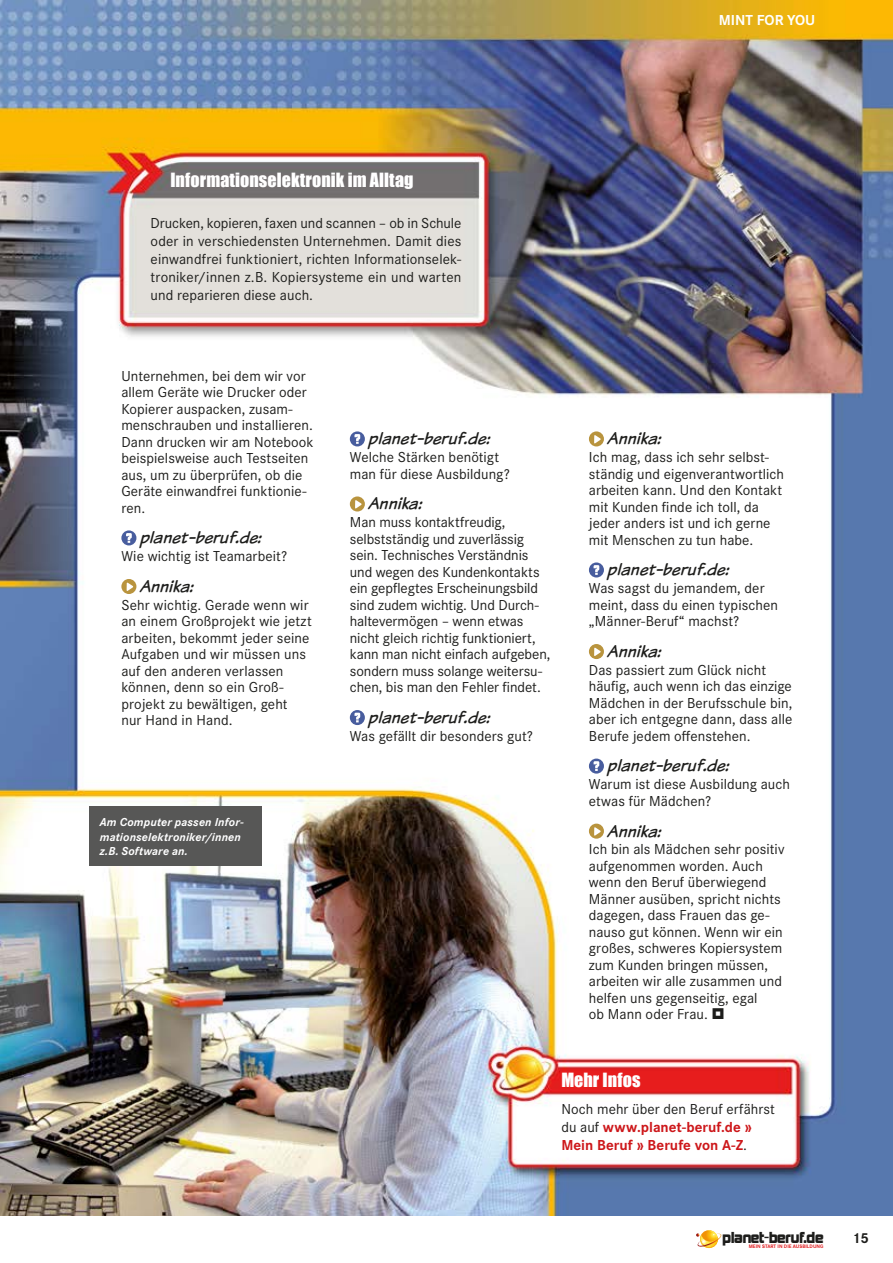
<style>
.page{position:relative;width:893px;height:1263px;background:#fff}
.page>*{position:absolute;margin:0;border:0;box-sizing:border-box;transform-origin:0 0}
.t1{font:italic 18px "Komika Text";color:#1d1d1b}
.t2{font:18px "Impact";letter-spacing:.005em;color:#fff}
.t3{font:15px/16.5px "Corporate S";letter-spacing:.005em;color:#1d1d1b}
.t4{font:700 15px/18px "Corporate S";letter-spacing:.005em;color:#cd171a}
.t5{font:700 15px "Corporate S";color:#fff}
.t6{font:700 15px "Corporate S";color:#1d1d1b}
.t7{font:14.55px "Kimberley";letter-spacing:-.02em;color:#1d1d1b}
.t8{font:italic 700 12px/14.4px "Corporate S";letter-spacing:.01em;color:#fff}
.t9{font:700 5.25px "Corporate S";color:#e1171a}
.s1{font-weight:400;color:#1d1d1b}
</style>
<div class="page">
<img style="left:0;top:0;width:893px;height:1216px">
<svg style="left:696px;top:1230px;width:26px;height:18px"></svg>
<div style="left:121px;top:530px;width:15px;height:15px;background:#485d9e;border-radius:50%"></div>
<svg style="left:126px;top:533px;width:6px;height:10px"></svg>
<svg style="left:121px;top:579px;width:15px;height:15px"></svg>
<svg style="left:127px;top:582px;width:7px;height:10px"></svg>
<div style="left:589px;top:431px;width:15px;height:15px;background:#b9943e;border-radius:50%"></div>
<svg style="left:594px;top:435px;width:7px;height:9px"></svg>
<div style="left:589px;top:562px;width:15px;height:15px;background:#485d9e;border-radius:50%"></div>
<svg style="left:594px;top:565px;width:5px;height:10px"></svg>
<div style="left:589px;top:644px;width:15px;height:15px;background:#b9943e;border-radius:50%"></div>
<svg style="left:594px;top:647px;width:7px;height:9px"></svg>
<svg style="left:589px;top:758px;width:15px;height:16px"></svg>
<svg style="left:594px;top:761px;width:5px;height:10px"></svg>
<div style="left:589px;top:824px;width:15px;height:15px;background:#b9943e;border-radius:50%"></div>
<svg style="left:594px;top:827px;width:7px;height:9px"></svg>
<div style="left:89px;top:806px;width:173px;height:59px;background:#575756"></div>
<div style="left:350px;top:431px;width:15px;height:15px;background:#485d9e;border-radius:50%"></div>
<svg style="left:354px;top:434px;width:6px;height:10px"></svg>
<div style="left:350px;top:496px;width:15px;height:15px;background:#b9943e;border-radius:50%"></div>
<svg style="left:355px;top:500px;width:7px;height:9px"></svg>
<svg style="left:350px;top:710px;width:15px;height:15px"></svg>
<svg style="left:354px;top:713px;width:6px;height:9px"></svg>
<svg style="left:713px;top:1008px;width:11px;height:11px"></svg>
<p class="t5" style="left:719px;top:11px;width:98px">MINT FOR YOU</p>
<p class="t2" style="left:170px;top:166px;width:245px">Informationselektronik im Alltag</p>
<p class="t3" style="left:151px;top:214px;width:312px;line-height:18px;text-align:justify">Drucken, kopieren, faxen und scannen – ob in Schule oder in verschiedensten Unternehmen. Damit dies einwandfrei funktioniert, richten Informationselek&shy;troniker/innen z.B. Kopiersysteme ein und warten und reparieren diese auch.</p>
<p class="t3" style="left:121px;top:367px;width:194px">Unternehmen, bei dem wir vor allem Geräte wie Drucker oder<br>Kopierer auspacken, zusam&shy;menschrauben und installieren.<br>Dann drucken wir am Notebook beispielsweise auch Testseiten aus, um zu überprüfen, ob die<br>Geräte einwandfrei funktionie&shy;ren.</p>
<p class="t1" style="left:139px;top:526px;width:123px">planet-beruf.de:</p>
<p class="t3" style="left:121px;top:548px;width:167px">Wie wichtig ist Teamarbeit?</p>
<p class="t1" style="left:139px;top:574px;width:55px">Annika:</p>
<p class="t3" style="left:121px;top:596px;width:192px">Sehr wichtig. Gerade wenn wir an einem Großprojekt wie jetzt arbeiten, bekommt jeder seine<br>Aufgaben und wir müssen uns auf den anderen verlassen können, denn so ein Groß&shy;projekt zu bewältigen, geht<br>nur Hand in Hand.</p>
<p class="t8" style="left:100px;top:815px;width:145px">Am Computer passen Infor&shy;mationselektroniker/innen z.B. Software an.</p>
<p class="t1" style="left:368px;top:427px;width:123px">planet-beruf.de:</p>
<p class="t3" style="left:350px;top:449px;width:162px">Welche Stärken benötigt man für diese Ausbildung?</p>
<p class="t1" style="left:368px;top:492px;width:55px">Annika:</p>
<p class="t3" style="left:350px;top:514px;width:202px">Man muss kontaktfreudig, selbstständig und zuverlässig sein. Technisches Verständnis und wegen des Kundenkontakts ein gepflegtes Erscheinungsbild sind zudem wichtig. Und Durch&shy;haltevermögen – wenn etwas nicht gleich richtig funktioniert, kann man nicht einfach aufgeben, sondern muss solange weitersu&shy;chen, bis man den Fehler findet.</p>
<p class="t1" style="left:368px;top:705px;width:123px">planet-beruf.de:</p>
<p class="t3" style="left:350px;top:728px;width:185px">Was gefällt dir besonders gut?</p>
<p class="t1" style="left:607px;top:427px;width:55px">Annika:</p>
<p class="t3" style="left:589px;top:449px;width:197px">Ich mag, dass ich sehr selbst&shy;ständig und eigenverantwortlich arbeiten kann. Und den Kontakt mit Kunden finde ich toll, da jeder anders ist und ich gerne mit Menschen zu tun habe.</p>
<p class="t1" style="left:607px;top:558px;width:123px">planet-beruf.de:</p>
<p class="t3" style="left:589px;top:580px;width:191px">Was sagst du jemandem, der meint, dass du einen typischen „Männer-Beruf“ machst?</p>
<p class="t1" style="left:607px;top:639px;width:55px">Annika:</p>
<p class="t3" style="left:589px;top:662px;width:205px">Das passiert zum Glück nicht häufig, auch wenn ich das einzige<br>Mädchen in der Berufsschule bin, aber ich entgegne dann, dass alle<br>Berufe jedem offenstehen.</p>
<p class="t1" style="left:607px;top:754px;width:123px">planet-beruf.de:</p>
<p class="t3" style="left:589px;top:776px;width:203px">Warum ist diese Ausbildung auch etwas für Mädchen?</p>
<p class="t1" style="left:607px;top:819px;width:55px">Annika:</p>
<p class="t3" style="left:589px;top:841px;width:197px">Ich bin als Mädchen sehr positiv aufgenommen worden. Auch wenn den Beruf überwiegend<br>Männer ausüben, spricht nichts dagegen, dass Frauen das ge&shy;nauso gut können. Wenn wir ein großes, schweres Kopiersystem zum Kunden bringen müssen, arbeiten wir alle zusammen und helfen uns gegenseitig, egal<br>ob Mann oder Frau.</p>
<p class="t2" style="left:561px;top:1066px;width:81px">Mehr Infos</p>
<p class="t4" style="left:561px;top:1100px;width:215px"><span class="s1">Noch mehr über den Beruf erfährst du auf</span> www.planet-beruf.de »<br>Mein Beruf » Berufe von A-Z<span class="s1">.</span></p>
<p class="t7" style="left:723px;top:1229px;width:103px">planet-beruf.de</p>
<p class="t6" style="left:852px;top:1230px;width:19px">15</p>
<p class="t9" style="left:749px;top:1243px;width:76px">MEIN START IN DIE AUSBILDUNG</p>
</div>
